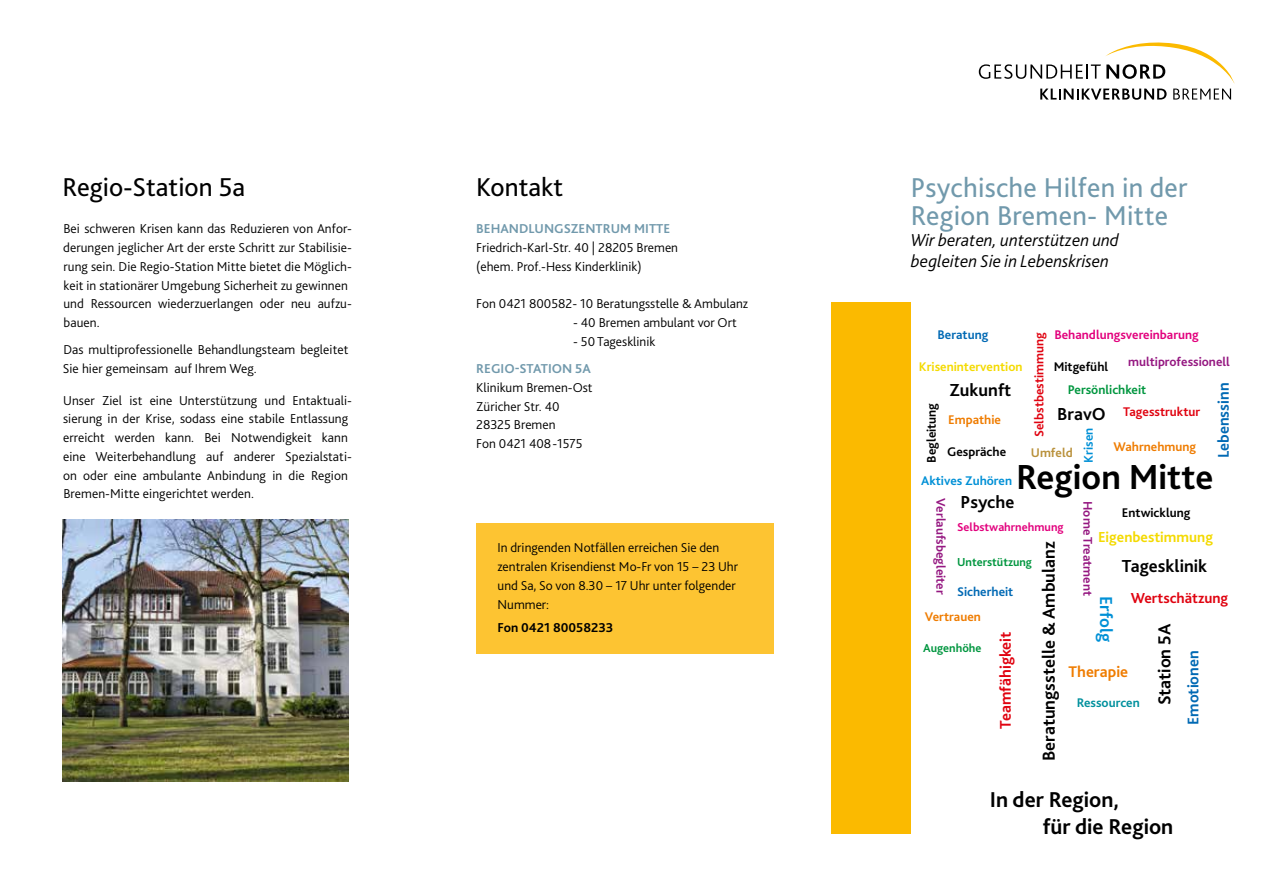
<style>
.page{position:relative;width:1263px;height:893px;background:#fff}
.page>*{position:absolute;margin:0;border:0;box-sizing:border-box;transform-origin:0 0}
.t1{font:700 36.45px "Bliss 2";color:#000}
.t2{font:28.5px/28.2px "Bliss 2";letter-spacing:.01em;color:#7199ac}
.t3{font:27px "Bliss 2";color:#000}
.t4{font:700 22.5px/27px "Bliss 2";color:#000}
.t5{font:700 18.15px "Bliss 2";color:#000}
.t6{font:700 18.15px "Bliss 2";color:#0090d6}
.t7{font:italic 300 18px/21px "Bliss 2";color:#000}
.t8{font:700 16.2px "Bliss 2";color:#0069b4}
.t9{font:700 16.2px "Bliss 2";color:#e00310}
.t10{font:700 16.2px "Bliss 2";color:#ef7c00}
.t11{font:700 15.15px "Bliss 2";color:#f4da00}
.t12{font:700 15.15px "Bliss 2";color:#e00310}
.t13{font:300 13.5px/18.8px "Bliss 2";letter-spacing:.005em;color:#000}
.t14{font:700 13.5px "Bliss 2";color:#7199ac}
.t15{font:700 13.5px "Bliss 2";color:#000}
.t16{font:700 13.2px "Bliss 2";color:#951881}
.t17{font:700 13.2px "Bliss 2";color:#000}
.t18{font:700 13.2px "Bliss 2";color:#e00310}
.t19{font:700 13.2px "Bliss 2";color:#ef7c00}
.t20{font:700 13.2px "Bliss 2";color:#e2007d}
.t21{font:700 13.2px "Bliss 2";color:#0090d6}
.t22{font:700 13.2px "Bliss 2";color:#0069b4}
.t23{font:700 13.2px "Bliss 2";color:#f4da00}
.t24{font:700 13.2px "Bliss 2";color:#00963f}
.t25{font:700 13.2px "Bliss 2";color:#00909d}
.t26{font:700 13.2px "Bliss 2";color:#b9913b}
.t27{font:700 12.15px "Bliss 2";color:#00963f}
.t28{font:700 12.15px "Bliss 2";color:#e2007d}
.s1{font-size:12px}
</style>
<div class="page">
<div style="left:831px;top:302px;width:80px;height:531px;background:#fbba00"></div>
<svg style="left:979px;top:42px;width:255px;height:58px"></svg>
<img style="left:63px;top:520px;width:286px;height:261px">
<div style="left:476px;top:523px;width:298px;height:131px;background:#fdc432"></div>
<h3 class="t3" style="left:63px;top:170px;width:184px">Regio-Station 5a</h3>
<p class="t13" style="left:63px;top:219px;width:290px">Bei schweren Krisen kann das Reduzieren von Anfor&shy;derungen jeglicher Art der erste Schritt zur Stabilisie&shy;rung sein. Die Regio-Station Mitte bietet die Möglich&shy;keit in stationärer Umgebung Sicherheit zu gewinnen und Ressourcen wiederzuerlangen oder neu aufzu&shy;bauen.</p>
<p class="t13" style="left:63px;top:340px;width:287px">Das multiprofessionelle Behandlungsteam begleitet<br>Sie hier gemeinsam auf Ihrem Weg.</p>
<p class="t13" style="left:63px;top:390px;width:290px">Unser Ziel ist eine Unterstützung und Entaktuali&shy;sierung in der Krise, sodass eine stabile Entlassung erreicht werden kann. Bei Notwendigkeit kann eine Weiterbehandlung auf anderer Spezialstati&shy;on oder eine ambulante Anbindung in die Region Bremen-Mitte eingerichtet werden.</p>
<h3 class="t3" style="left:476px;top:170px;width:88px">Kontakt</h3>
<p class="t14" style="left:476px;top:221px;width:195px">BEHANDLUNGSZENTRUM MITTE</p>
<p class="t13" style="left:476px;top:238px;width:203px">Friedrich-Karl-Str. 40 | 28205 Bremen (ehem. Prof.-Hess Kinderklinik)</p>
<p class="t13" style="left:476px;top:294px;width:273px">Fon 0421 800582- 10 Beratungsstelle &amp; Ambulanz</p>
<p class="t13" style="left:573px;top:313px;width:165px">- 40 Bremen ambulant vor Ort</p>
<p class="t13" style="left:573px;top:332px;width:84px">- 50 Tagesklinik</p>
<p class="t14" style="left:476px;top:360px;width:116px">REGIO-STATION 5A</p>
<p class="t13" style="left:476px;top:378px;width:118px">Klinikum Bremen-Ost<br>Züricher Str. 40<br>28325 Bremen<br>Fon 0421 408-1575</p>
<p class="t13" style="left:497px;top:538px;width:242px">In dringenden Notfällen erreichen Sie den zentralen Krisendienst Mo-Fr von 15 – 23 Uhr und Sa, So von 8.30 – 17 Uhr unter folgender Nummer:</p>
<p class="t15" style="left:497px;top:619px;width:117px">Fon 0421 80058233</p>
<h2 class="t2" style="left:911px;top:173px;width:278px">Psychische Hilfen in der<br>Region Bremen- Mitte</h2>
<h3 class="t7" style="left:911px;top:230px;width:209px">Wir beraten, unterstützen und begleiten Sie in Lebenskrisen</h3>
<p class="t20" style="left:1054px;top:326px;width:146px">Behandlungsvereinbarung</p>
<p class="t17" style="left:1054px;top:358px;width:56px">Mitgefühl</p>
<p class="t16" style="left:1128px;top:353px;width:103px">multiprofessionell</p>
<p class="t24" style="left:1068px;top:381px;width:80px">Persönlichkeit</p>
<p class="t22" style="left:937px;top:326px;width:52px">Beratung</p>
<p class="t18" style="left:1031px;top:437px;width:106px;rotate:-90deg">Selbstbestimmung</p>
<p class="t23" style="left:919px;top:358px;width:105px">Krisenintervention</p>
<h3 class="t5" style="left:949px;top:379px;width:63px">Zukunft</h3>
<p class="t8" style="left:1213px;top:458px;width:77px;rotate:-90deg">Lebenssinn</p>
<p class="t17" style="left:923px;top:463px;width:61px;rotate:-90deg">Begleitung</p>
<h3 class="t5" style="left:1057px;top:403px;width:50px">BravO</h3>
<p class="t18" style="left:1123px;top:403px;width:79px">Tagesstruktur</p>
<p class="t19" style="left:1113px;top:438px;width:84px">Wahrnehmung</p>
<p class="t19" style="left:948px;top:411px;width:54px">Empathie</p>
<p class="t21" style="left:1080px;top:463px;width:36px;rotate:-90deg">Krisen</p>
<p class="t17" style="left:947px;top:443px;width:60px">Gespräche</p>
<p class="t21" style="left:921px;top:472px;width:92px">Aktives Zuhören</p>
<p class="t26" style="left:1031px;top:444px;width:43px">Umfeld</p>
<h1 class="t1" style="left:1016px;top:454px;width:199px">Region Mitte</h1>
<h3 class="t5" style="left:960px;top:490px;width:55px">Psyche</h3>
<p class="t28" style="left:957px;top:520px;width:108px">Selbstwahrnehmung</p>
<p class="t16" style="left:949px;top:498px;width:98px;rotate:90deg">Verlaufsbegleiter</p>
<p class="t16" style="left:1096px;top:501px;width:96px;rotate:90deg">Home Treatment</p>
<p class="t17" style="left:1122px;top:504px;width:70px">Entwicklung</p>
<p class="t11" style="left:1098px;top:528px;width:117px">Eigenbestimmung</p>
<h3 class="t5" style="left:1037px;top:761px;width:221px;rotate:-90deg">Beratungsstelle &amp; Ambulanz</h3>
<p class="t27" style="left:957px;top:554px;width:76px">Unterstüt<span class="s1">zung</span></p>
<h3 class="t5" style="left:1122px;top:555px;width:87px">Tagesklinik</h3>
<p class="t22" style="left:957px;top:584px;width:58px">Sicherheit</p>
<p class="t12" style="left:1131px;top:588px;width:99px">Wertschätzung</p>
<h3 class="t6" style="left:1117px;top:596px;width:48px;rotate:90deg">Erfolg</h3>
<p class="t19" style="left:925px;top:609px;width:58px">Vertrauen</p>
<p class="t27" style="left:923px;top:640px;width:60px">Augenhöhe</p>
<h3 class="t5" style="left:1153px;top:705px;width:83px;rotate:-90deg">Station 5A</h3>
<p class="t9" style="left:995px;top:729px;width:99px;rotate:-90deg">Teamfähigkeit</p>
<p class="t8" style="left:1183px;top:725px;width:76px;rotate:-90deg">Emotionen</p>
<p class="t10" style="left:1068px;top:662px;width:61px">Therapie</p>
<p class="t25" style="left:1077px;top:694px;width:65px">Ressourcen</p>
<h3 class="t4" style="left:1043px;top:785px;width:132px;text-indent:-53px">In der Region,<br>für die Region</h3>
</div>
